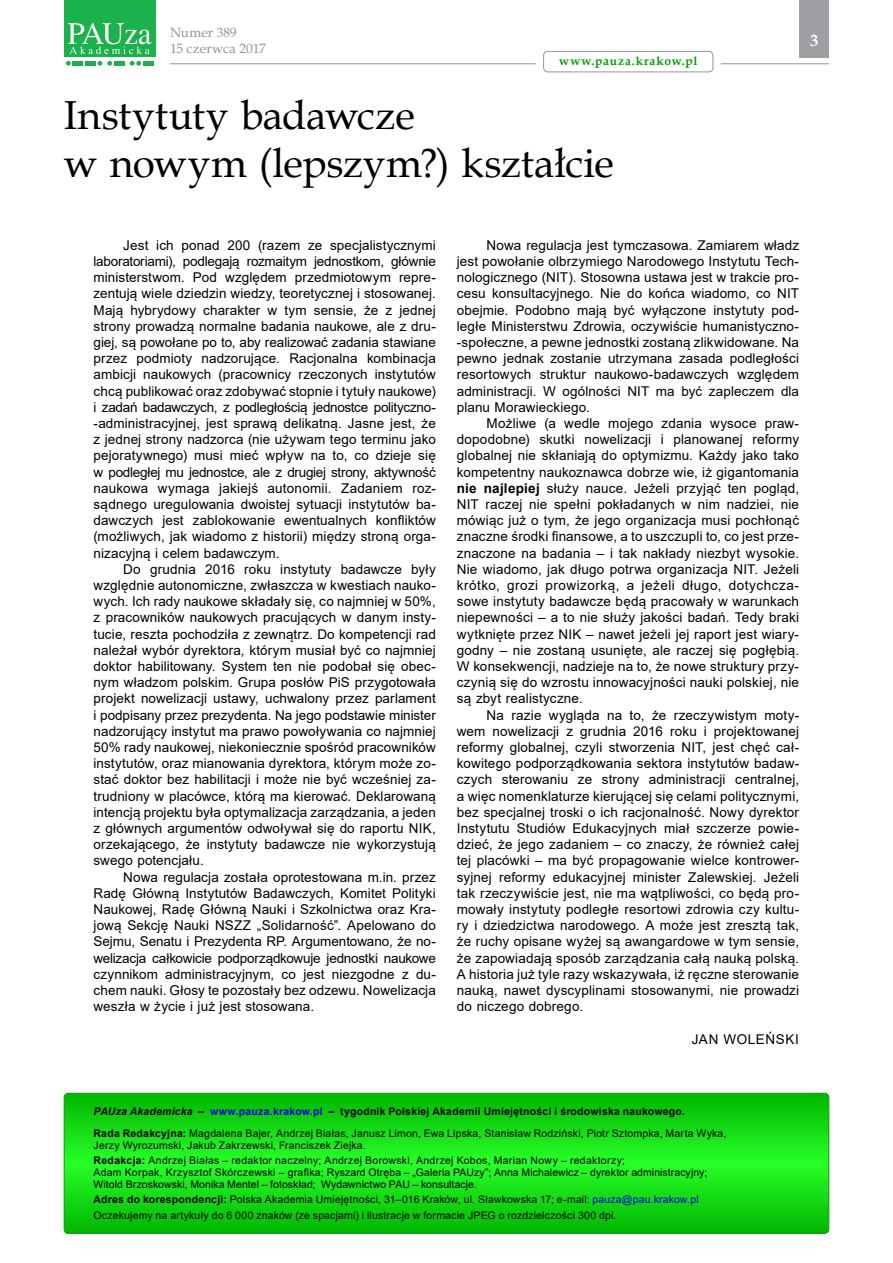
<style>
.page{position:relative;width:893px;height:1263px;background:#fff}
.page>*{position:absolute;margin:0;border:0;box-sizing:border-box;transform-origin:0 0}
.t1{font:40.5px/48.6px "Book Antiqua";letter-spacing:-.01em;color:#000}
.t2{font:700 16.5px "Book Antiqua";color:#fff}
.t3{font:13.5px/16.2px "Arial";letter-spacing:.01em;color:#000;text-align:justify}
.t4{font:13.5px/16.2px "Book Antiqua";color:#939598}
.t5{font:13.5px "Arial";letter-spacing:.045em;color:#000}
.t6{font:700 12px "Book Antiqua";letter-spacing:.07em;color:#00a000}
.t7{font:10.5px/15.8px "Arial";letter-spacing:.015em;color:#000}
.s1{font-weight:700}
.s2{font-weight:700;font-style:italic}
.s3{font-weight:700;color:#0000e1}
.s4{color:#0000e1}
</style>
<div class="page">
<div style="left:799px;top:0;width:30px;height:57px;background:#9d9fa2"></div>
<svg style="left:66px;top:61px;width:5px;height:5px"></svg>
<svg style="left:97px;top:61px;width:15px;height:5px"></svg>
<svg style="left:130px;top:61px;width:11px;height:5px"></svg>
<div style="left:73px;top:61px;width:10px;height:5px;background:#19b24b"></div>
<div style="left:85px;top:61px;width:11px;height:5px;background:#19b24b"></div>
<div style="left:114px;top:61px;width:11px;height:5px;background:#19b24b"></div>
<div style="left:143px;top:61px;width:11px;height:5px;background:#19b24b"></div>
<div style="left:64px;top:0;width:92px;height:56px;background:#19b24b"></div>
<svg style="left:68px;top:23px;width:83px;height:31px"></svg>
<hr style="left:170px;top:63px;width:366px;height:1px;background:#939598">
<div style="left:543px;top:51px;width:170px;height:21px;border:1px solid #939598;border-radius:4px"></div>
<hr style="left:721px;top:63px;width:108px;height:1px;background:#939598">
<svg style="left:64px;top:1093px;width:765px;height:140px;background:#14da14"></svg>
<div style="left:64px;top:1093px;width:765px;height:141px;border:1px solid #00a000;border-radius:4px"></div>
<p class="t4" style="left:170px;top:24px;width:97px">Numer 389<br>15 czerwca 2017</p>
<p class="t2" style="left:810px;top:30px;width:10px">3</p>
<p class="t6" style="left:559px;top:53px;width:140px">www.pauza.krakow.pl</p>
<h1 class="t1" style="left:64px;top:90px;width:551px">Instytuty badawcze<br>w nowym (lepszym?) kształcie</h1>
<p class="t3" style="left:94px;top:237px;width:344px;text-indent:30px">Jest ich ponad 200 (razem ze specjalistycznymi laboratoriami), podlegają rozmaitym jednostkom, głównie ministerstwom. Pod względem przedmiotowym repre&shy;zentują wiele dziedzin wiedzy, teoretycznej i stosowanej.<br>Mają hybrydowy charakter w tym sensie, że z jednej strony prowadzą normalne badania naukowe, ale z dru&shy;giej, są powołane po to, aby realizować zadania stawiane przez podmioty nadzorujące. Racjonalna kombinacja ambicji naukowych (pracownicy rzeczonych instytutów chcą publikować oraz zdobywać stopnie i tytuły naukowe) i zadań badawczych, z podległością jednostce polityczno--administracyjnej, jest sprawą delikatną. Jasne jest, że z jednej strony nadzorca (nie używam tego terminu jako pejoratywnego) musi mieć wpływ na to, co dzieje się w podległej mu jednostce, ale z drugiej strony, aktywność naukowa wymaga jakiejś autonomii. Zadaniem roz&shy;sądnego uregulowania dwoistej sytuacji instytutów ba&shy;dawczych jest zablokowanie ewentualnych konfliktów (możliwych, jak wiadomo z historii) między stroną orga&shy;nizacyjną i celem badawczym.</p>
<p class="t3" style="left:94px;top:561px;width:344px;text-indent:30px">Do grudnia 2016 roku instytuty badawcze były względnie autonomiczne, zwłaszcza w kwestiach nauko&shy;wych. Ich rady naukowe składały się, co najmniej w 50%, z pracowników naukowych pracujących w danym insty&shy;tucie, reszta pochodziła z zewnątrz. Do kompetencji rad należał wybór dyrektora, którym musiał być co najmniej doktor habilitowany. System ten nie podobał się obec&shy;nym władzom polskim. Grupa posłów PiS przygotowała projekt nowelizacji ustawy, uchwalony przez parlament i podpisany przez prezydenta. Na jego podstawie minister nadzorujący instytut ma prawo powoływania co najmniej 50% rady naukowej, niekoniecznie spośród pracowników instytutów, oraz mianowania dyrektora, którym może zo&shy;stać doktor bez habilitacji i może nie być wcześniej za&shy;trudniony w placówce, którą ma kierować. Deklarowaną intencją projektu była optymalizacja zarządzania, a jeden z głównych argumentów odwoływał się do raportu NIK, orzekającego, że instytuty badawcze nie wykorzystują swego potencjału.</p>
<p class="t3" style="left:94px;top:869px;width:344px;text-indent:30px">Nowa regulacja została oprotestowana m.in. przez Radę Główną Instytutów Badawczych, Komitet Polityki Naukowej, Radę Główną Nauki i Szkolnictwa oraz Kra&shy;jową Sekcję Nauki NSZZ „Solidarność”. Apelowano do Sejmu, Senatu i Prezydenta RP. Argumentowano, że no&shy;welizacja całkowicie podporządkowuje jednostki naukowe czynnikom administracyjnym, co jest niezgodne z du&shy;chem nauki. Głosy te pozostały bez odzewu. Nowelizacja weszła w życie i już jest stosowana.</p>
<p class="t3" style="left:457px;top:237px;width:344px;text-indent:30px">Nowa regulacja jest tymczasowa. Zamiarem władz jest powołanie olbrzymiego Narodowego Instytutu Tech&shy;nologicznego (NIT). Stosowna ustawa jest w trakcie pro&shy;cesu konsultacyjnego. Nie do końca wiadomo, co NIT obejmie. Podobno mają być wyłączone instytuty pod&shy;ległe Ministerstwu Zdrowia, oczywiście humanistyczno--społeczne, a pewne jednostki zostaną zlikwidowane. Na pewno jednak zostanie utrzymana zasada podległości resortowych struktur naukowo-badawczych względem administracji. W ogólności NIT ma być zapleczem dla planu Morawieckiego.</p>
<p class="t3" style="left:457px;top:415px;width:344px;text-indent:30px">Możliwe (a wedle mojego zdania wysoce praw&shy;dopodobne) skutki nowelizacji i planowanej reformy globalnej nie skłaniają do optymizmu. Każdy jako tako kompetentny naukoznawca dobrze wie, iż gigantomania <span class="s1">nie najlepiej</span> służy nauce. Jeżeli przyjąć ten pogląd, NIT raczej nie spełni pokładanych w nim nadziei, nie mówiąc już o tym, że jego organizacja musi pochłonąć znaczne środki finansowe, a to uszczupli to, co jest prze&shy;znaczone na badania – i tak nakłady niezbyt wysokie.<br>Nie wiadomo, jak długo potrwa organizacja NIT. Jeżeli krótko, grozi prowizorką, a jeżeli długo, dotychcza&shy;sowe instytuty badawcze będą pracowały w warunkach niepewności – a to nie służy jakości badań. Tedy braki wytknięte przez NIK – nawet jeżeli jej raport jest wiary&shy;godny – nie zostaną usunięte, ale raczej się pogłębią.<br>W konsekwencji, nadzieje na to, że nowe struktury przy&shy;czynią się do wzrostu innowacyjności nauki polskiej, nie są zbyt realistyczne.</p>
<p class="t3" style="left:457px;top:707px;width:344px;text-indent:30px">Na razie wygląda na to, że rzeczywistym moty&shy;wem nowelizacji z grudnia 2016 roku i projektowanej reformy globalnej, czyli stworzenia NIT, jest chęć cał&shy;kowitego podporządkowania sektora instytutów badaw&shy;czych sterowaniu ze strony administracji centralnej, a więc nomenklaturze kierującej się celami politycznymi, bez specjalnej troski o ich racjonalność. Nowy dyrektor Instytutu Studiów Edukacyjnych miał szczerze powie&shy;dzieć, że jego zadaniem – co znaczy, że również całej tej placówki – ma być propagowanie wielce kontrower&shy;syjnej reformy edukacyjnej minister Zalewskiej. Jeżeli tak rzeczywiście jest, nie ma wątpliwości, co będą pro&shy;mowały instytuty podległe resortowi zdrowia czy kultu&shy;ry i dziedzictwa narodowego. A może jest zresztą tak, że ruchy opisane wyżej są awangardowe w tym sensie, że zapowiadają sposób zarządzania całą nauką polską.<br>A historia już tyle razy wskazywała, iż ręczne sterowanie nauką, nawet dyscyplinami stosowanymi, nie prowadzi do niczego dobrego.</p>
<p class="t5" style="left:692px;top:1029px;width:109px">JAN WOLEŃSKI</p>
<p class="t7" style="left:94px;top:1100px;width:634px;line-height:22.2px"><span class="s2">PAUza Akademicka</span> <span class="s1">–</span> <span class="s3">www.pauza.krakow.pl</span> <span class="s1">– tygodnik Polskiej Akademii Umiejętności i środowiska naukowego.<br>Rada Redakcyjna:</span> Magdalena Bajer, Andrzej Białas, Janusz Limon, Ewa Lipska, Stanisław Rodziński, Piotr Sztompka, Marta Wyka,</p>
<p class="t7" style="left:94px;top:1137px;width:533px">Jerzy Wyrozumski, Jakub Zakrzewski, Franciszek Ziejka.<br><span class="s1">Redakcja:</span> Andrzej Białas – redaktor naczelny; Andrzej Borowski, Andrzej Kobos, Marian Nowy – redaktorzy;</p>
<p class="t7" style="left:94px;top:1166px;width:615px;line-height:11.6px">Adam Korpak, Krzysztof Skórczewski – grafika; Ryszard Otręba – „Galeria PAUzy”; Anna Michalewicz – dyrektor administracyjny;<br>Witold Brzoskowski, Monika Mentel – fotoskład; Wydawnictwo PAU – konsultacje.</p>
<p class="t7" style="left:94px;top:1192px;width:607px"><span class="s1">Adres do korespondencji:</span> Polska Akademia Umiejętności, 31–016 Kraków, ul. Sławkowska 17; e-mail: <span class="s4">pauza@pau.krakow.pl<br></span>Oczekujemy na artykuły do 6 000 znaków (ze spacjami) i ilustracje w formacie JPEG o rozdzielczości 300 dpi.</p>
</div>
